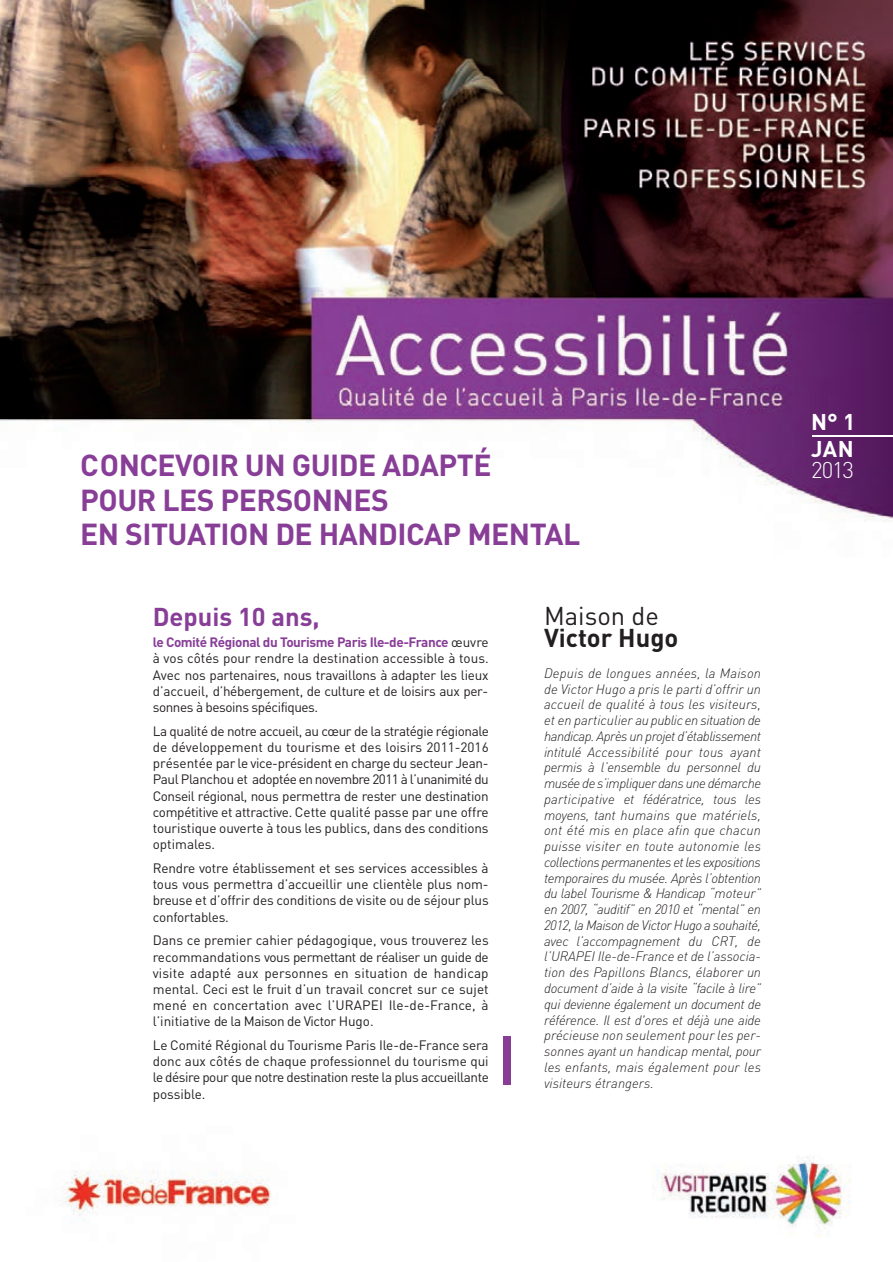
<style>
.page{position:relative;width:893px;height:1262px;background:#fff}
.page>*{position:absolute;margin:0;border:0;box-sizing:border-box;transform-origin:0 0}
.t1{font:700 30px/34.5px "DIN";letter-spacing:-.015em;color:#883e97}
.t2{font:700 25.5px "DIN";color:#883e97}
.t3{font:700 25.5px "DIN";color:#231f20}
.t4{font:25.5px "DIN";color:#231f20}
.t5{font:700 22.5px/27px "DIN";color:#fff}
.t6{font:300 22.5px "DIN";color:#fff}
.t7{font:13.5px/16.2px "DIN";letter-spacing:-.015em;color:#231f20;text-align:justify}
.t8{font:italic 300 13.5px/15.8px "DIN";letter-spacing:.005em;color:#231f20;text-align:justify}
.s1{font-weight:700;color:#883e97}
</style>
<div class="page">
<img style="left:0;top:0;width:893px;height:1216px">
<div style="left:503px;top:1035px;width:7px;height:49px;background:#883e97"></div>
<hr style="left:813px;top:435px;width:80px;height:1px;background:#fff">
<img style="left:653px;top:1147px;width:199px;height:89px">
<h1 class="t1" style="left:80px;top:448px;width:502px">CONCEVOIR UN GUIDE ADAPTÉ<br>POUR LES PERSONNES<br>EN SITUATION DE HANDICAP MENTAL</h1>
<h2 class="t2" style="left:153px;top:602px;width:168px">Depuis 10 ans,</h2>
<p class="t7" style="left:153px;top:634px;width:337px"><span class="s1">le Comité Régional du Tourisme Paris Ile-de-France</span> œuvre à vos côtés pour rendre la destination accessible à tous.<br>Avec nos partenaires, nous travaillons à adapter les lieux d’accueil, d’hébergement, de culture et de loisirs aux per&shy;sonnes à besoins spécifiques.</p>
<p class="t7" style="left:153px;top:723px;width:338px">La qualité de notre accueil, au cœur de la stratégie régionale de développement du tourisme et des loisirs 2011-2016 présentée par le vice-président en charge du secteur Jean-Paul Planchou et adoptée en novembre 2011 à l’unanimité du Conseil régional, nous permettra de rester une destination compétitive et attractive. Cette qualité passe par une offre touristique ouverte à tous les publics, dans des conditions optimales.</p>
<p class="t7" style="left:153px;top:860px;width:337px">Rendre votre établissement et ses services accessibles à tous vous permettra d’accueillir une clientèle plus nom&shy;breuse et d’offrir des conditions de visite ou de séjour plus confortables.</p>
<p class="t7" style="left:153px;top:932px;width:337px">Dans ce premier cahier pédagogique, vous trouverez les recommandations vous permettant de réaliser un guide de visite adapté aux personnes en situation de handicap mental. Ceci est le fruit d’un travail concret sur ce sujet mené en concertation avec l’URAPEI Ile-de-France, à l’initiative de la Maison de Victor Hugo.</p>
<p class="t7" style="left:153px;top:1037px;width:338px">Le Comité Régional du Tourisme Paris Ile-de-France sera donc aux côtés de chaque professionnel du tourisme qui le désire pour que notre destination reste la plus accueillante possible.</p>
<h2 class="t4" style="left:544px;top:601px;width:116px">Maison de</h2>
<h2 class="t3" style="left:544px;top:623px;width:136px">Victor Hugo</h2>
<p class="t8" style="left:544px;top:666px;width:218px">Depuis de longues années, la Maison de Victor Hugo a pris le parti d’offrir un accueil de qualité à tous les visiteurs, et en particulier au public en situation de handicap. Après un projet d’établissement intitulé Accessibilité pour tous ayant permis à l’ensemble du personnel du musée de s’impliquer dans une démarche participative et fédératrice, tous les moyens, tant humains que matériels, ont été mis en place afin que chacun puisse visiter en toute autonomie les collections permanentes et les expositions temporaires du musée. Après l’obtention du label Tourisme &amp; Handicap “moteur” en 2007, “auditif” en 2010 et “mental” en 2012, la Maison de Victor Hugo a souhaité, avec l’accompagnement du CRT, de l’URAPEI Ile-de-France et de l’associa&shy;tion des Papillons Blancs, élaborer un document d’aide à la visite “facile à lire” qui devienne également un document de référence. Il est d'ores et déjà une aide précieuse non seulement pour les per&shy;sonnes ayant un handicap mental, pour les enfants, mais également pour les visiteurs étrangers.</p>
<h3 class="t5" style="left:811px;top:409px;width:46px">N° 1<br>JAN</h3>
<h3 class="t6" style="left:811px;top:457px;width:44px">2013</h3>
</div>
